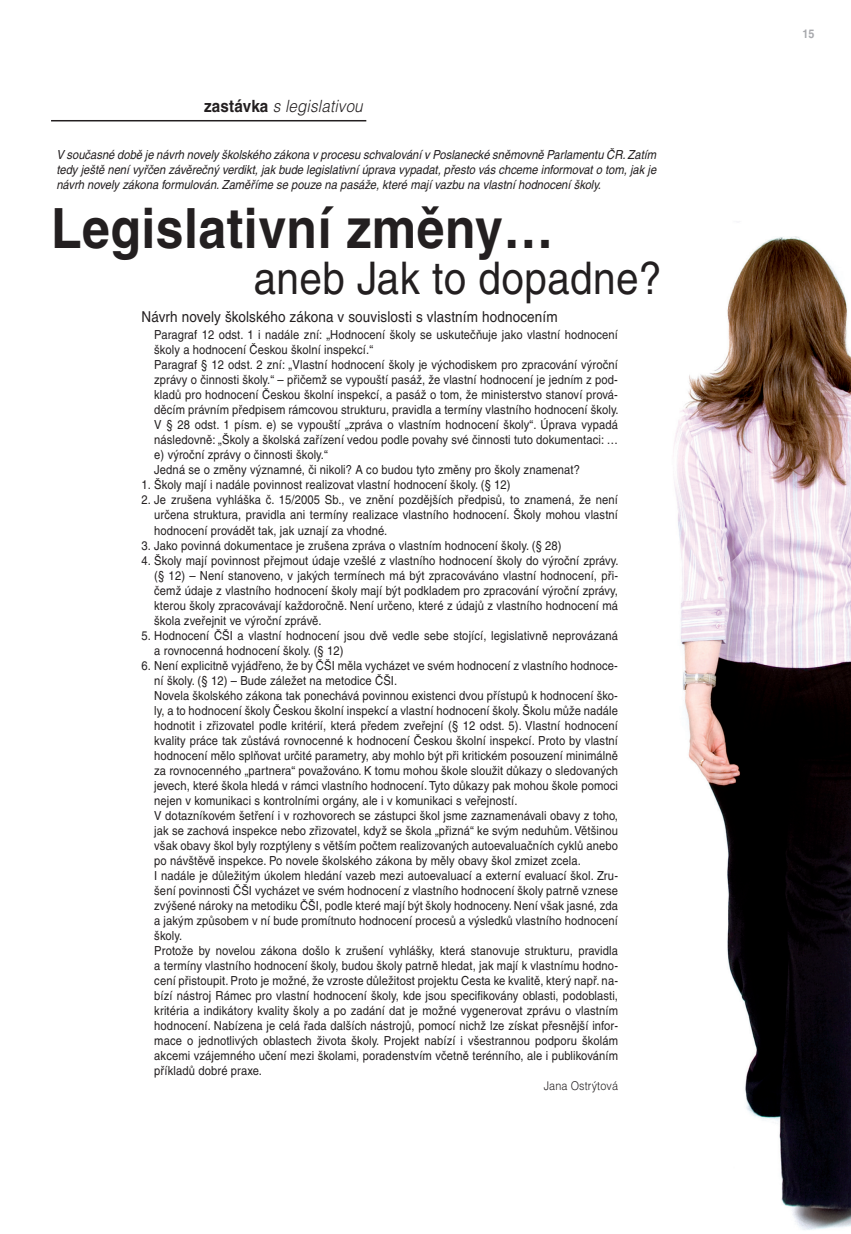
<style>
.page{position:relative;width:851px;height:1234px;background:#fff}
.page>*{position:absolute;margin:0;border:0;box-sizing:border-box;transform-origin:0 0}
.t1{font:700 55.5px "Helvetica CE";letter-spacing:.01em;color:#231f20;scale:.9 1}
.t2{font:45px "Helvetica CE";letter-spacing:.01em;color:#231f20;scale:.9 1}
.t3{font:italic 300 16.8px "Helvetica CE";letter-spacing:.01em;color:#231f20;scale:.9 1}
.t4{font:15px "Helvetica CE";letter-spacing:.01em;color:#231f20;scale:.9 1}
.t5{font:12.45px/15px "Helvetica CE";letter-spacing:.01em;color:#231f20;scale:.9 1}
.t6{font:italic 12.45px/15px "Helvetica CE";color:#231f20;text-align:justify;scale:.9 1}
.t7{font:300 12px "Helvetica CE";letter-spacing:.01em;color:#231f20;scale:.9 1}
.t8{font:700 12px "Helvetica CE";color:#a8a9ad;scale:.9 1}
.s1{font-weight:700;font-style:normal}
</style>
<div class="page">
<img style="left:674px;top:236px;width:176px;height:994px">
<hr style="left:51px;top:120px;width:315px;height:1px;background:#231f20">
<h3 class="t3" style="left:204px;top:97px;width:178px"><span class="s1">zastávka</span> s legislativou</h3>
<p class="t6" style="left:56px;top:147px;width:668px">V současné době je návrh novely školského zákona v procesu schvalování v Poslanecké sněmovně Parlamentu ČR. Zatím tedy ještě není vyřčen závěrečný verdikt, jak bude legislativní úprava vypadat, přesto vás chceme informovat o tom, jak je návrh novely zákona formulován. Zaměříme se pouze na pasáže, které mají vazbu na vlastní hodnocení školy.</p>
<h1 class="t1" style="left:51px;top:194px;width:559px">Legislativní změny…</h1>
<h2 class="t2" style="left:254px;top:252px;width:454px">aneb Jak to dopadne?</h2>
<p class="t4" style="left:141px;top:308px;width:464px">Návrh novely školského zákona v souvislosti s vlastním hodnocením</p>
<p class="t5" style="left:154px;top:327px;width:517px">Paragraf 12 odst. 1 i nadále zní: „Hodnocení školy se uskutečňuje jako vlastní hodnocení školy a hodnocení Českou školní inspekcí.“<br>Paragraf § 12 odst. 2 zní: „Vlastní hodnocení školy je východiskem pro zpracování výroční zprávy o činnosti školy.“ – přičemž se vypouští pasáž, že vlastní hodnocení je jedním z pod&shy;kladů pro hodnocení Českou školní inspekcí, a pasáž o tom, že ministerstvo stanoví prová&shy;děcím právním předpisem rámcovou strukturu, pravidla a termíny vlastního hodnocení školy.<br>V § 28 odst. 1 písm. e) se vypouští „zpráva o vlastním hodnocení školy“. Úprava vypadá následovně: „Školy a školská zařízení vedou podle povahy své činnosti tuto dokumentaci: … e) výroční zprávy o činnosti školy.“<br>Jedná se o změny významné, či nikoli? A co budou tyto změny pro školy znamenat?</p>
<p class="t5" style="left:141px;top:477px;width:411px">1. Školy mají i nadále povinnost realizovat vlastní hodnocení školy. (§ 12)</p>
<p class="t5" style="left:154px;top:492px;width:517px;text-align:justify;text-indent:-13px">2. Je zrušena vyhláška č. 15/2005 Sb., ve znění pozdějších předpisů, to znamená, že není určena struktura, pravidla ani termíny realizace vlastního hodnocení. Školy mohou vlastní hodnocení provádět tak, jak uznají za vhodné.</p>
<p class="t5" style="left:141px;top:537px;width:468px">3. Jako povinná dokumentace je zrušena zpráva o vlastním hodnocení školy. (§ 28)</p>
<p class="t5" style="left:154px;top:552px;width:517px;text-align:justify;text-indent:-13px">4. Školy mají povinnost přejmout údaje vzešlé z vlastního hodnocení školy do výroční zprávy. (§ 12) – Není stanoveno, v jakých termínech má být zpracováváno vlastní hodnocení, při&shy;čemž údaje z vlastního hodnocení školy mají být podkladem pro zpracování výroční zprávy, kterou školy zpracovávají každoročně. Není určeno, které z údajů z vlastního hodnocení má škola zveřejnit ve výroční zprávě.</p>
<p class="t5" style="left:154px;top:627px;width:516px;text-indent:-13px">5. Hodnocení ČŠI a vlastní hodnocení jsou dvě vedle sebe stojící, legislativně neprovázaná a rovnocenná hodnocení školy. (§ 12)</p>
<p class="t5" style="left:154px;top:657px;width:517px;text-indent:-13px">6. Není explicitně vyjádřeno, že by ČŠI měla vycházet ve svém hodnocení z vlastního hodnoce&shy;ní školy. (§ 12) – Bude záležet na metodice ČŠI.<br>Novela školského zákona tak ponechává povinnou existenci dvou přístupů k hodnocení ško&shy;ly, a to hodnocení školy Českou školní inspekcí a vlastní hodnocení školy. Školu může nadále hodnotit i zřizovatel podle kritérií, která předem zveřejní (§ 12 odst. 5). Vlastní hodnocení kvality práce tak zůstává rovnocenné k hodnocení Českou školní inspekcí. Proto by vlastní hodnocení mělo splňovat určité parametry, aby mohlo být při kritickém posouzení minimálně za rovnocenného „partnera“ považováno. K tomu mohou škole sloužit důkazy o sledovaných jevech, které škola hledá v rámci vlastního hodnocení. Tyto důkazy pak mohou škole pomoci nejen v komunikaci s kontrolními orgány, ale i v komunikaci s veřejností.<br>V dotazníkovém šetření i v rozhovorech se zástupci škol jsme zaznamenávali obavy z toho, jak se zachová inspekce nebo zřizovatel, když se škola „přizná“ ke svým neduhům. Většinou však obavy škol byly rozptýleny s větším počtem realizovaných autoevaluačních cyklů anebo po návštěvě inspekce. Po novele školského zákona by měly obavy škol zmizet zcela.<br>I nadále je důležitým úkolem hledání vazeb mezi autoevaluací a externí evaluací škol. Zru&shy;šení povinnosti ČŠI vycházet ve svém hodnocení z vlastního hodnocení školy patrně vznese zvýšené nároky na metodiku ČŠI, podle které mají být školy hodnoceny. Není však jasné, zda a jakým způsobem v ní bude promítnuto hodnocení procesů a výsledků vlastního hodnocení školy.<br>Protože by novelou zákona došlo k zrušení vyhlášky, která stanovuje strukturu, pravidla a termíny vlastního hodnocení školy, budou školy patrně hledat, jak mají k vlastnímu hodno&shy;cení přistoupit. Proto je možné, že vzroste důležitost projektu Cesta ke kvalitě, který např. na&shy;bízí nástroj Rámec pro vlastní hodnocení školy, kde jsou specifikovány oblasti, podoblasti, kritéria a indikátory kvality školy a po zadání dat je možné vygenerovat zprávu o vlastním hodnocení. Nabízena je celá řada dalších nástrojů, pomocí nichž lze získat přesnější infor&shy;mace o jednotlivých oblastech života školy. Projekt nabízí i všestrannou podporu školám akcemi vzájemného učení mezi školami, poradenstvím včetně terénního, ale i publikováním příkladů dobré praxe.</p>
<p class="t7" style="left:543px;top:1078px;width:84px">Jana Ostrýtová</p>
<p class="t8" style="left:802px;top:26px;width:15px">15</p>
</div>
